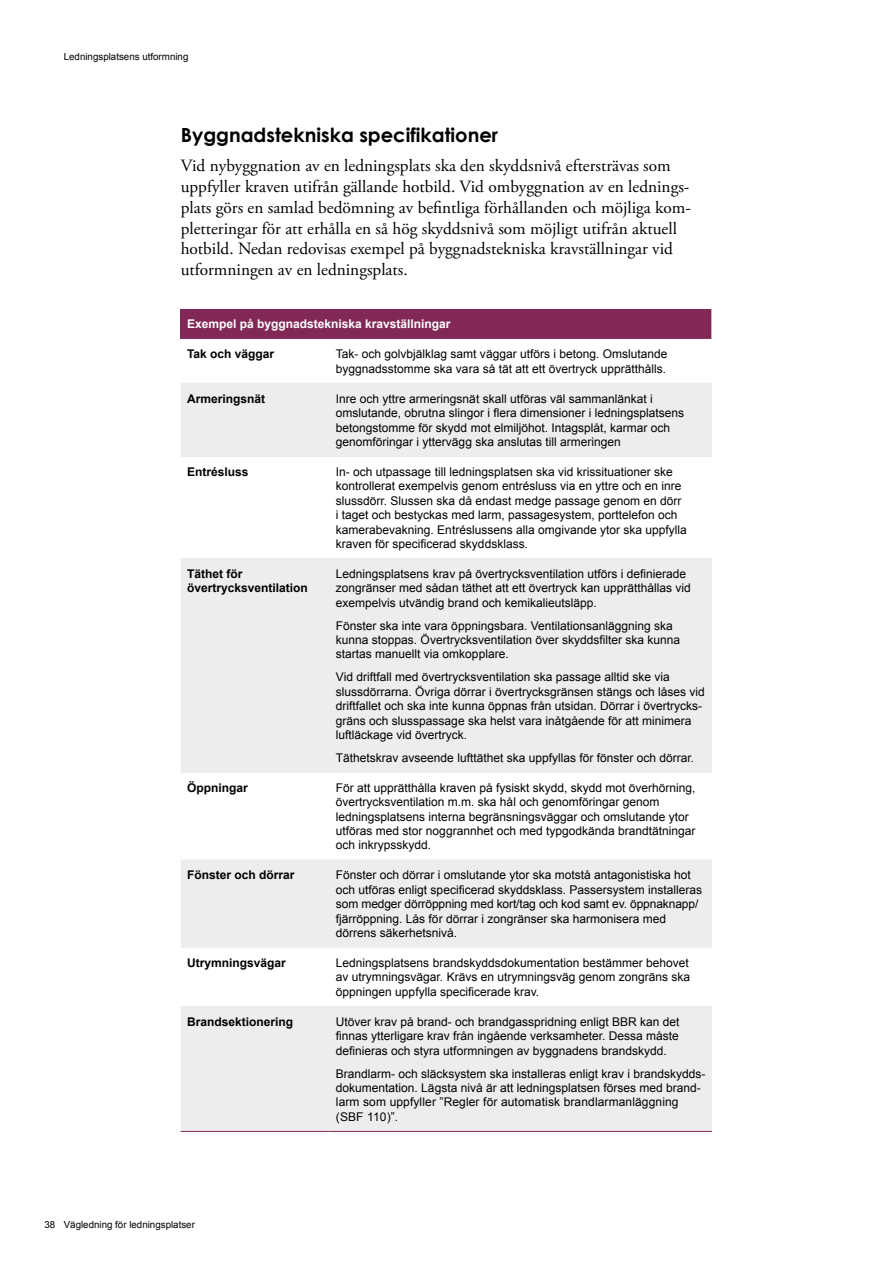
<style>
.page{position:relative;width:893px;height:1263px;background:#fff}
.page>*{position:absolute;margin:0;border:0;box-sizing:border-box;transform-origin:0 0}
.Underrubrik_H3{font:700 19.5px "Century Gothic";color:#000}
.Brödtext_P{font:17.25px/20.7px "Adobe Garamond Pro";color:#000}
.Text_vänster_kolumn{font:12px/14.4px "Arial";color:#000}
.Text_vänster_kolumn-2{font:700 12px/14.4px "Arial";color:#000}
.Rubrik_kolumn{font:700 12px "Arial";color:#fff}
.t1{font:9.75px "Arial";color:#000}
</style>
<div class="page">
<div style="left:181px;top:309px;width:531px;height:30px;background:#822857"></div>
<svg style="left:181px;top:384px;width:531px;height:747px;fill:#ededed"></svg>
<hr style="left:711px;top:309px;width:1px;height:30px;background:#fff">
<hr style="left:181px;top:383px;width:149px;height:1px;background:#ededed">
<hr style="left:330px;top:383px;width:382px;height:1px;background:#ededed">
<hr style="left:181px;top:456px;width:149px;height:1px;background:#ededed">
<hr style="left:330px;top:456px;width:382px;height:1px;background:#ededed">
<hr style="left:181px;top:558px;width:149px;height:1px;background:#ededed">
<hr style="left:330px;top:558px;width:382px;height:1px;background:#ededed">
<hr style="left:181px;top:772px;width:149px;height:1px;background:#ededed">
<hr style="left:330px;top:772px;width:382px;height:1px;background:#ededed">
<hr style="left:181px;top:860px;width:149px;height:1px;background:#ededed">
<hr style="left:330px;top:860px;width:382px;height:1px;background:#ededed">
<hr style="left:181px;top:947px;width:149px;height:1px;background:#ededed">
<hr style="left:330px;top:947px;width:382px;height:1px;background:#ededed">
<hr style="left:181px;top:1006px;width:149px;height:1px;background:#ededed">
<hr style="left:330px;top:1006px;width:382px;height:1px;background:#ededed">
<hr style="left:181px;top:1131px;width:149px;height:1px;background:#822857">
<hr style="left:330px;top:1131px;width:382px;height:1px;background:#822857">
<p class="t1" style="left:64px;top:50px;width:126px">Ledningsplatsens utformning</p>
<h3 class="Underrubrik_H3" style="left:181px;top:120px;width:319px">Byggnadstekniska specifikationer</h3>
<p class="Brödtext_P" style="left:181px;top:156px;width:512px">Vid nybyggnation av en ledningsplats ska den skyddsnivå eftersträvas som uppfyller kraven utifrån gällande hotbild. Vid ombyggnation av en lednings&shy;plats görs en samlad bedömning av befintliga förhållanden och möjliga kom&shy;pletteringar för att erhålla en så hög skyddsnivå som möjligt utifrån aktuell hotbild. Nedan redovisas exempel på byggnadstekniska kravställningar vid utformningen av en ledningsplats.</p>
<p class="Rubrik_kolumn" style="left:187px;top:316px;width:265px">Exempel på byggnadstekniska kravställningar</p>
<p class="Text_vänster_kolumn-2" style="left:187px;top:347px;width:89px">Tak och väggar</p>
<p class="Text_vänster_kolumn" style="left:336px;top:347px;width:333px">Tak- och golvbjälklag samt väggar utförs i betong. Omslutande byggnadsstomme ska vara så tät att ett övertryck upprätthålls.</p>
<p class="Text_vänster_kolumn-2" style="left:187px;top:392px;width:80px">Armeringsnät</p>
<p class="Text_vänster_kolumn" style="left:336px;top:391px;width:350px">Inre och yttre armeringsnät skall utföras väl sammanlänkat i omslutande, obrutna slingor i flera dimensioner i ledningsplatsens betongstomme för skydd mot elmiljöhot. Intagsplåt, karmar och genomföringar i yttervägg ska anslutas till armeringen</p>
<p class="Text_vänster_kolumn-2" style="left:187px;top:465px;width:63px">Entrésluss</p>
<p class="Text_vänster_kolumn" style="left:336px;top:465px;width:352px">In- och utpassage till ledningsplatsen ska vid krissituationer ske kontrollerat exempelvis genom entrésluss via en yttre och en inre slussdörr. Slussen ska då endast medge passage genom en dörr i taget och bestyckas med larm, passagesystem, porttelefon och kamerabevakning. Entréslussens alla omgivande ytor ska uppfylla kraven för specificerad skyddsklass.</p>
<p class="Text_vänster_kolumn-2" style="left:187px;top:567px;width:122px">Täthet för övertrycksventilation</p>
<p class="Text_vänster_kolumn" style="left:336px;top:567px;width:356px">Ledningsplatsens krav på övertrycksventilation utförs i definierade zongränser med sådan täthet att ett övertryck kan upprätthållas vid exempelvis utvändig brand och kemikalieutsläpp.</p>
<p class="Text_vänster_kolumn" style="left:336px;top:618px;width:346px">Fönster ska inte vara öppningsbara. Ventilationsanläggning ska kunna stoppas. Övertrycksventilation över skyddsfilter ska kunna startas manuellt via omkopplare.</p>
<p class="Text_vänster_kolumn" style="left:336px;top:670px;width:370px">Vid driftfall med övertrycksventilation ska passage alltid ske via slussdörrarna. Övriga dörrar i övertrycksgränsen stängs och låses vid driftfallet och ska inte kunna öppnas från utsidan. Dörrar i övertrycks&shy;gräns och slusspassage ska helst vara inåtgående för att minimera luftläckage vid övertryck.</p>
<p class="Text_vänster_kolumn" style="left:336px;top:750px;width:360px">Täthetskrav avseende lufttäthet ska uppfyllas för fönster och dörrar.</p>
<p class="Text_vänster_kolumn-2" style="left:187px;top:781px;width:62px">Öppningar</p>
<p class="Text_vänster_kolumn" style="left:336px;top:780px;width:361px">För att upprätthålla kraven på fysiskt skydd, skydd mot överhörning, övertrycksventilation m.m. ska hål och genomföringar genom ledningsplatsens interna begränsningsväggar och omslutande ytor utföras med stor noggrannhet och med typgodkända brandtätningar och inkrypsskydd.</p>
<p class="Text_vänster_kolumn-2" style="left:187px;top:868px;width:109px">Fönster och dörrar</p>
<p class="Text_vänster_kolumn" style="left:336px;top:868px;width:368px">Fönster och dörrar i omslutande ytor ska motstå antagonistiska hot och utföras enligt specificerad skyddsklass. Passersystem installeras som medger dörröppning med kort/tag och kod samt ev. öppnaknapp/ fjärröppning. Lås för dörrar i zongränser ska harmonisera med dörrens säkerhetsnivå.</p>
<p class="Text_vänster_kolumn-2" style="left:187px;top:956px;width:100px">Utrymningsvägar</p>
<p class="Text_vänster_kolumn" style="left:336px;top:956px;width:356px;text-align:justify">Ledningsplatsens brandskyddsdokumentation bestämmer behovet av utrymningsvägar. Krävs en utrymningsväg genom zongräns ska öppningen uppfylla specificerade krav.</p>
<p class="Text_vänster_kolumn-2" style="left:187px;top:1015px;width:108px">Brandsektionering</p>
<p class="Text_vänster_kolumn" style="left:336px;top:1014px;width:345px;text-align:justify">Utöver krav på brand- och brandgasspridning enligt BBR kan det finnas ytterligare krav från ingående verksamheter. Dessa måste definieras och styra utformningen av byggnadens brandskydd.</p>
<p class="Text_vänster_kolumn" style="left:336px;top:1066px;width:370px">Brandlarm- och släcksystem ska installeras enligt krav i brandskydds&shy;dokumentation. Lägsta nivå är att ledningsplatsen förses med brand&shy;larm som uppfyller ”Regler för automatisk brandlarmanläggning (SBF 110)”.</p>
<p class="t1" style="left:44px;top:1218px;width:152px">38 Vägledning för ledningsplatser</p>
</div>
